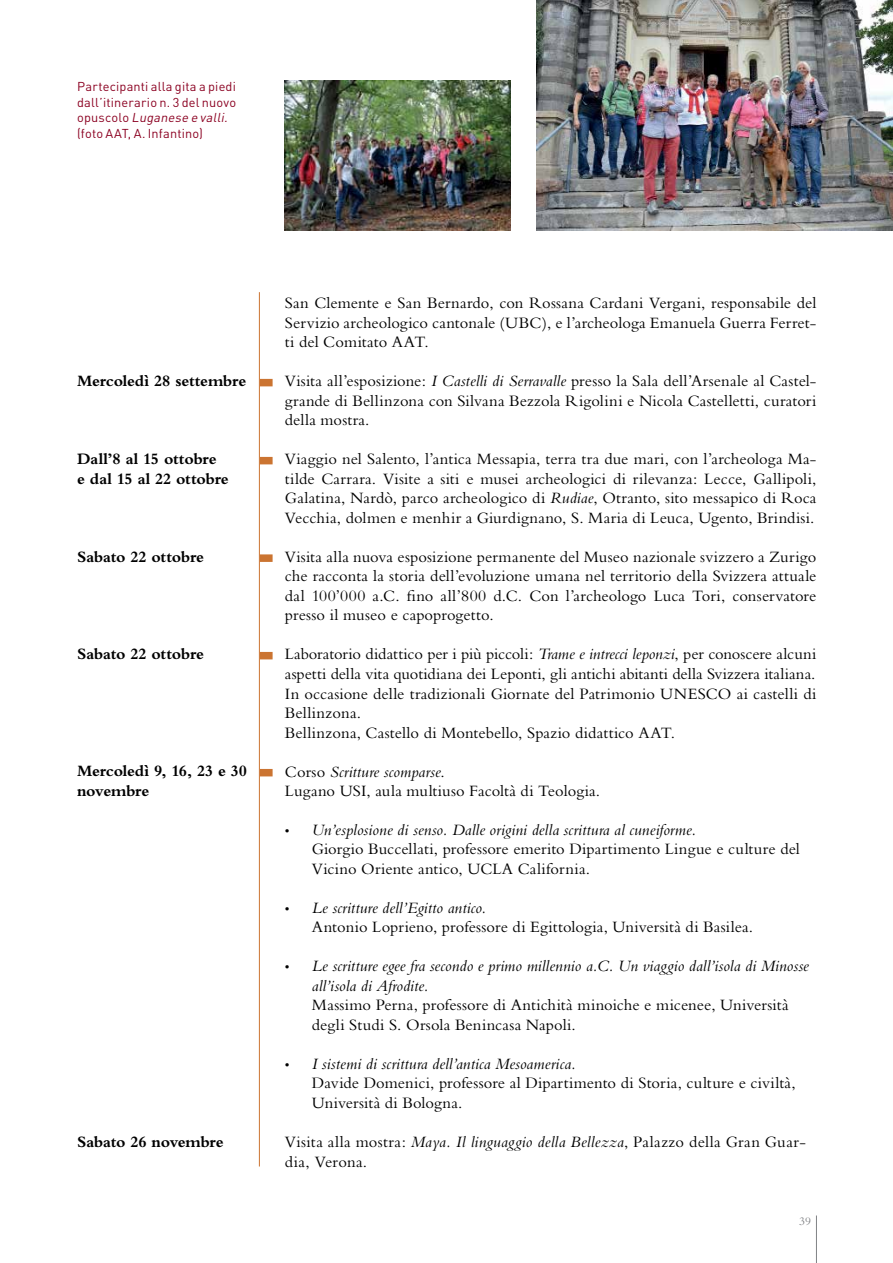
<style>
.page{position:relative;width:893px;height:1263px;background:#fff}
.page>*{position:absolute;margin:0;border:0;box-sizing:border-box;transform-origin:0 0}
.t1{font:16.5px/19.5px "Bembo";letter-spacing:.005em;color:#000}
.t2{font:700 16.5px/19.5px "Bembo";letter-spacing:-.015em;color:#000}
.t3{font:italic 16.5px/19.5px "Bembo";letter-spacing:.005em;color:#000}
.t4{font:16.5px/19.5px "Bembo";letter-spacing:.025em;color:#000}
.t5{font:12.75px/15.6px "DIN";letter-spacing:.01em;color:#8b0021}
.t6{font:12px "Bembo";color:#808285}
.s1{font-style:italic}
.s2{font-size:13.5px}
.s3{font-style:normal;font-size:13.5px}
</style>
<div class="page">
<hr style="left:816px;top:1215px;width:1px;height:48px;background:#808285">
<hr style="left:259px;top:292px;width:1px;height:874px;background:#cb7431">
<div style="left:260px;top:457px;width:13px;height:7px;background:#cb7431"></div>
<div style="left:260px;top:379px;width:13px;height:7px;background:#cb7431"></div>
<div style="left:260px;top:554px;width:13px;height:8px;background:#cb7431"></div>
<div style="left:260px;top:652px;width:13px;height:7px;background:#cb7431"></div>
<div style="left:260px;top:769px;width:13px;height:7px;background:#cb7431"></div>
<img style="left:285px;top:81px;width:225px;height:150px">
<img style="left:537px;top:0;width:356px;height:231px">
<p class="t5" style="left:77px;top:79px;width:161px">Partecipanti alla gita a piedi dall’itinerario n. 3 del nuovo o p u s c o l o <span class="s1">Luganese e valli. </span>(foto AAT, A. Infantino)</p>
<p class="t2" style="left:77px;top:371px;width:171px">Mercoledì 28 settembre</p>
<p class="t2" style="left:77px;top:449px;width:153px">Dall’8 al 15 ottobre<br>e dal 15 al 22 ottobre</p>
<p class="t2" style="left:77px;top:547px;width:129px">Sabato 22 ottobre</p>
<p class="t2" style="left:77px;top:644px;width:129px">Sabato 22 ottobre</p>
<p class="t2" style="left:77px;top:761px;width:171px">Mercoledì 9, 16, 23 e 30 novembre</p>
<p class="t2" style="left:77px;top:1132px;width:148px">Sabato 26 novembre</p>
<p class="t1" style="left:285px;top:293px;width:533px;text-align:justify">San Clemente e San Bernardo, con Rossana Cardani Vergani, responsabile del Servizio archeologico cantonale (UBC), e l’archeologa Emanuela Guerra Ferret&shy;ti del Comitato AAT.</p>
<p class="t1" style="left:285px;top:371px;width:533px;text-align:justify">Visita all’esposizione: <span class="s1">I Castelli di Serravalle</span> presso la Sala dell’Arsenale al Castel&shy;grande di Bellinzona con Silvana Bezzola Rigolini e Nicola Castelletti, curatori della mostra.</p>
<p class="t1" style="left:285px;top:449px;width:533px;text-align:justify">Viaggio nel Salento, l’antica Messapia, terra tra due mari, con l’archeologa Ma&shy;tilde Carrara. Visite a siti e musei archeologici di rilevanza: Lecce, Gallipoli, Galatina, Nardò, parco archeologico di <span class="s1">Rudiae</span>, Otranto, sito messapico di Roca Vecchia, dolmen e menhir a Giurdignano, S. Maria di Leuca, Ugento, Brindisi.</p>
<p class="t1" style="left:285px;top:547px;width:533px;text-align:justify">Visita alla nuova esposizione permanente del Museo nazionale svizzero a Zurigo che racconta la storia dell’evoluzione umana nel territorio della Svizzera attuale dal 100’000 a.C. fino all’800 d.C. Con l’archeologo Luca Tori, conservatore presso il museo e capoprogetto.</p>
<p class="t1" style="left:285px;top:644px;width:533px">Laboratorio didattico per i più piccoli: <span class="s1">Trame e intrecci leponzi</span>, per conoscere alcuni aspetti della vita quotidiana dei Leponti, gli antichi abitanti della Svizzera italiana.<br>In occasione delle tradizionali Giornate del Patrimonio UNESCO ai castelli di Bellinzona.<br>Bellinzona, Castello di Montebello, Spazio didattico AAT.</p>
<p class="t1" style="left:285px;top:761px;width:317px">Corso <span class="s1">Scritture scomparse</span>.<br>Lugano USI, aula multiuso Facoltà di Teologia.</p>
<p class="t1" style="left:312px;top:820px;width:489px;text-indent:-27px"><span class="s2">•</span> <span class="s1">Un’esplosione di senso. Dalle origini della scrittura al cuneiforme.<br></span>Giorgio Buccellati, professore emerito Dipartimento Lingue e culture del<br>Vicino Oriente antico, UCLA California.</p>
<p class="t1" style="left:312px;top:898px;width:443px;text-indent:-27px"><span class="s2">•</span> <span class="s1">Le scritture dell’Egitto antico.<br></span>Antonio Loprieno, professore di Egittologia, Università di Basilea.</p>
<p class="t3" style="left:312px;top:956px;width:498px;text-indent:-27px"><span class="s3">•</span> Le scritture egee fra secondo e primo millennio a.C. Un viaggio dall’isola di Minosse all’isola di Afrodite.</p>
<p class="t1" style="left:312px;top:995px;width:478px">Massimo Perna, professore di Antichità minoiche e micenee, Università degli Studi S. Orsola Benincasa Napoli.</p>
<p class="t1" style="left:312px;top:1054px;width:485px;text-indent:-27px"><span class="s2">•</span> <span class="s1">I sistemi di scrittura dell’antica Mesoamerica.<br></span>Davide Domenici, professore al Dipartimento di Storia, culture e civiltà,<br>Università di Bologna.</p>
<p class="t4" style="left:285px;top:1132px;width:523px">Visita alla mostra: <span class="s1">Maya. Il linguaggio della Bellezza</span>, Palazzo della Gran Guar&shy;dia, Verona.</p>
<p class="t6" style="left:799px;top:1214px;width:13px">39</p>
</div>
